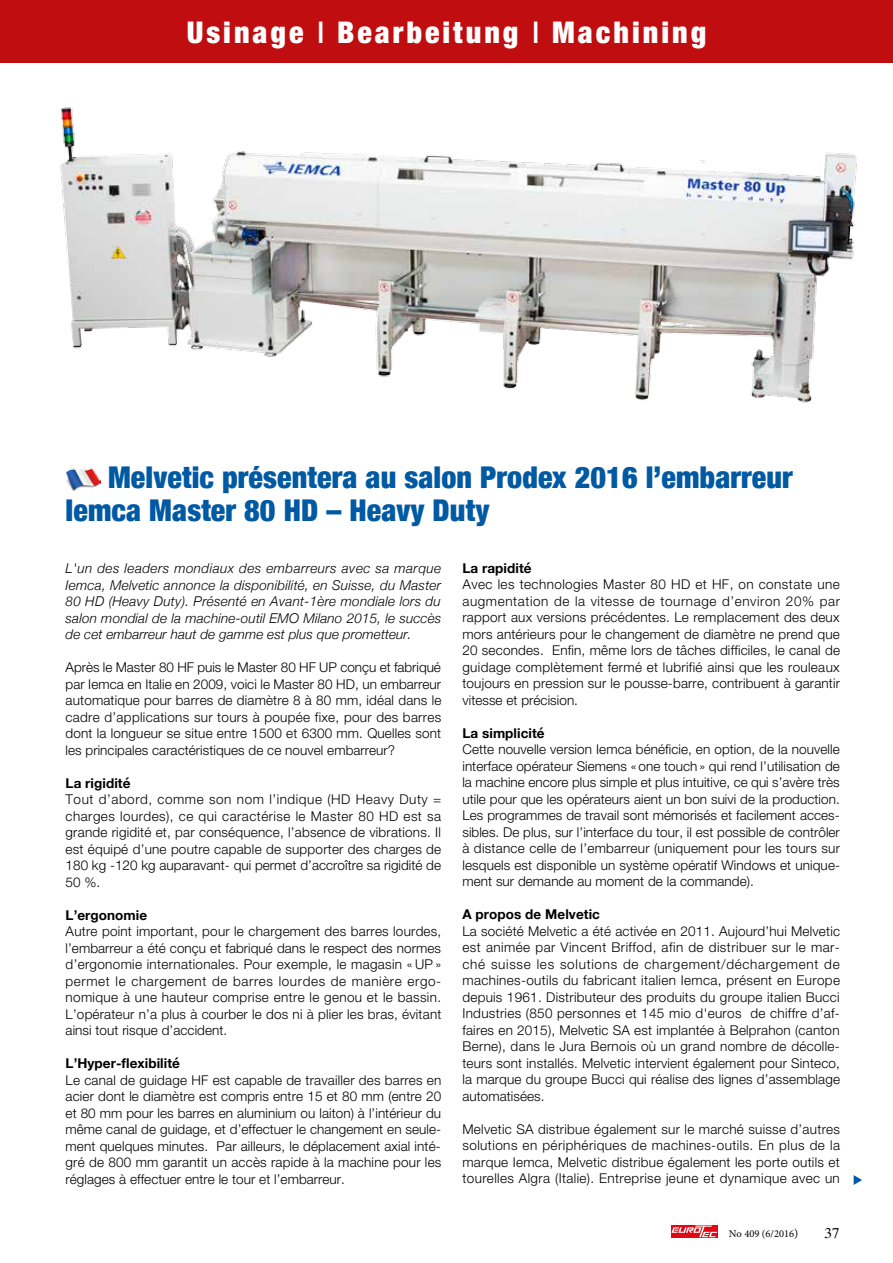
<style>
.page{position:relative;width:893px;height:1263px;background:#fff}
.page>*{position:absolute;margin:0;border:0;box-sizing:border-box;transform-origin:0 0}
.t1{font:900 condensed 30px/33px "Helvetica Neue";letter-spacing:.005em;color:#0059a3}
.t2{font:900 condensed 30px "Helvetica Neue";letter-spacing:.1em;color:#fff}
.t3{font:300 13.5px/16.5px "Helvetica Neue";letter-spacing:.005em;color:#000;text-align:justify}
.t4{font:italic 300 13.5px/16.5px "Helvetica Neue";letter-spacing:.005em;color:#000;text-align:justify}
.t5{font:700 13.5px "Helvetica Neue";letter-spacing:.005em;color:#000}
.t6{font:10.5px "Minion Pro";color:#000}
.s1{font-weight:500}
.s2{font-size:12px}
</style>
<div class="page">
<div style="left:671px;top:1225px;width:47px;height:12px;background:#e30613"></div>
<svg style="left:671px;top:1225px;width:46px;height:12px"></svg>
<img style="left:60px;top:107px;width:798px;height:296px">
<img style="left:66px;top:467px;width:35px;height:24px">
<div style="left:0;top:0;width:893px;height:63px;background:#c00d0f"></div>
<svg style="left:854px;top:1175px;width:8px;height:10px"></svg>
<h1 class="t2" style="left:187px;top:14px;width:521px">Usinage <span class="s1">I</span> Bearbeitung <span class="s1">I</span> Machining</h1>
<h1 class="t1" style="left:66px;top:459px;width:729px;text-indent:43px">Melvetic présentera au salon Prodex 2016 l’embarreur<br>Iemca Master 80 HD – Heavy Duty</h1>
<p class="t4" style="left:66px;top:559px;width:377px">L'un des leaders mondiaux des embarreurs avec sa marque Iemca, Melvetic annonce la disponibilité, en Suisse, du Master 80 HD (Heavy Duty). Présenté en Avant-1ère mondiale lors du salon mondial de la machine-outil EMO Milano 2015, le succès de cet embarreur haut de gamme est plus que prometteur.</p>
<p class="t3" style="left:66px;top:659px;width:377px">Après le Master 80 HF puis le Master 80 HF UP conçu et fabriqué par Iemca en Italie en 2009, voici le Master 80 HD, un embarreur automatique pour barres de diamètre 8 à 80 mm, idéal dans le cadre d’applications sur tours à poupée fixe, pour des barres dont la longueur se situe entre 1500 et 6300 mm. Quelles sont les principales caractéristiques de ce nouvel embarreur?</p>
<p class="t5" style="left:66px;top:772px;width:66px">La rigidité</p>
<p class="t3" style="left:66px;top:791px;width:377px">Tout d’abord, comme son nom l’indique (HD Heavy Duty = charges lourdes), ce qui caractérise le Master 80 HD est sa grande rigidité et, par conséquence, l’absence de vibrations. Il est équipé d’une poutre capable de supporter des charges de 180 kg -120 kg auparavant- qui permet d’accroître sa rigidité de 50 %.</p>
<p class="t5" style="left:66px;top:904px;width:83px">L’ergonomie</p>
<p class="t3" style="left:66px;top:923px;width:377px">Autre point important, pour le chargement des barres lourdes, l’embarreur a été conçu et fabriqué dans le respect des normes d’ergonomie internationales. Pour exemple, le magasin « UP » permet le chargement de barres lourdes de manière ergo&shy;nomique à une hauteur comprise entre le genou et le bassin.<br>L’opérateur n’a plus à courber le dos ni à plier les bras, évitant ainsi tout risque d’accident.</p>
<p class="t5" style="left:66px;top:1053px;width:116px">L’Hyper-flexibilité</p>
<p class="t3" style="left:66px;top:1071px;width:377px">Le canal de guidage HF est capable de travailler des barres en acier dont le diamètre est compris entre 15 et 80 mm (entre 20 et 80 mm pour les barres en aluminium ou laiton) à l’intérieur du même canal de guidage, et d’effectuer le changement en seule&shy;ment quelques minutes. Par ailleurs, le déplacement axial inté&shy;gré de 800 mm garantit un accès rapide à la machine pour les réglages à effectuer entre le tour et l’embarreur.</p>
<p class="t5" style="left:462px;top:557px;width:71px">La rapidité</p>
<p class="t3" style="left:462px;top:576px;width:379px">Avec les technologies Master 80 HD et HF, on constate une augmentation de la vitesse de tournage d’environ 20% par rapport aux versions précédentes. Le remplacement des deux mors antérieurs pour le changement de diamètre ne prend que 20 secondes. Enfin, même lors de tâches difficiles, le canal de guidage complètement fermé et lubrifié ainsi que les rouleaux toujours en pression sur le pousse-barre, contribuent à garantir vitesse et précision.</p>
<p class="t5" style="left:462px;top:722px;width:84px">La simplicité</p>
<p class="t3" style="left:462px;top:741px;width:379px">Cette nouvelle version Iemca bénéficie, en option, de la nouvelle interface opérateur Siemens «one touch » qui rend l’utilisation de la machine encore plus simple et plus intuitive, ce qui s’avère très utile pour que les opérateurs aient un bon suivi de la production.<br>Les programmes de travail sont mémorisés et facilement acces&shy;sibles. De plus, sur l’interface du tour, il est possible de contrôler à distance celle de l’embarreur (uniquement pour les tours sur lesquels est disponible un système opératif Windows et unique&shy;ment sur demande au moment de la commande).</p>
<p class="t5" style="left:462px;top:904px;width:139px">A propos de Melvetic</p>
<p class="t3" style="left:462px;top:922px;width:379px">La société Melvetic a été activée en 2011. Aujourd’hui Melvetic est animée par Vincent Briffod, afin de distribuer sur le mar&shy;ché suisse les solutions de chargement/déchargement de machines-outils du fabricant italien Iemca, présent en Europe depuis 1961. Distributeur des produits du groupe italien Bucci Industries (850 personnes et 145 mio d'euros de chiffre d’af&shy;faires en 2015), Melvetic SA est implantée à Belprahon (canton Berne), dans le Jura Bernois où un grand nombre de décolle&shy;teurs sont installés. Melvetic intervient également pour Sinteco, la marque du groupe Bucci qui réalise des lignes d’assemblage automatisées.</p>
<p class="t3" style="left:462px;top:1120px;width:379px">Melvetic SA distribue également sur le marché suisse d’autres solutions en périphériques de machines-outils. En plus de la marque Iemca, Melvetic distribue également les porte outils et tourelles Algra (Italie). Entreprise jeune et dynamique avec un</p>
<p class="t6" style="left:729px;top:1227px;width:71px">No 409 (6/2016<span class="s2">)</span></p>
</div>
